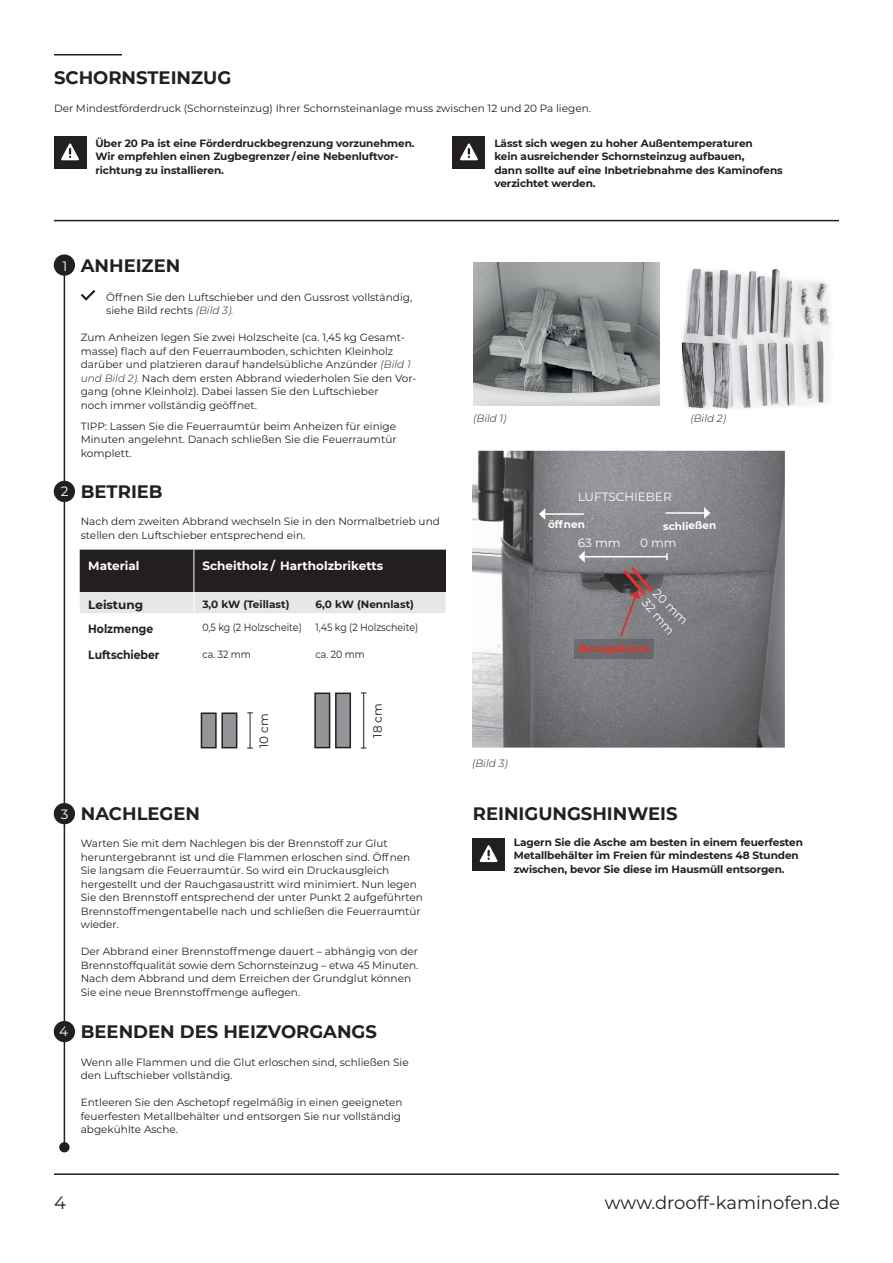
<style>
.page{position:relative;width:893px;height:1263px;background:#fff}
.page>*{position:absolute;margin:0;border:0;box-sizing:border-box;transform-origin:0 0}
.t1{font:700 18px "Montserrat";color:#231f20}
.t2{font:18px "Montserrat";color:#231f20}
.t3{font:13.5px "Montserrat";color:#fff}
.t4{font:700 12px "Montserrat";color:#fff}
.t5{font:12px "Montserrat";color:#fff}
.t6{font:700 12px "Montserrat";color:#231f20;scale:.9 1}
.t7{font:700 12px "Montserrat";color:#231f20}
.t8{font:12px "Montserrat";color:#231f20}
.t9{font:10.5px/13.5px "Montserrat";color:#231f20}
.t10{font:700 10.5px/13.5px "Montserrat";letter-spacing:-.01em;color:#231f20}
.t11{font:10.5px "Montserrat";color:#231f20;scale:.9 1}
.t12{font:italic 300 10.5px "Montserrat";color:#231f20}
.t13{font:700 10.5px "Montserrat";color:#fff}
.t14{font:700 10.5px "Montserrat";color:#ee2e24}
.s1{font-weight:300;font-style:italic}
</style>
<div class="page">
<hr style="left:54px;top:1173px;width:785px;height:2px;background:#231f20">
<div style="left:54px;top:137px;width:32px;height:32px;background:#231f20"></div>
<svg style="left:61px;top:143px;width:18px;height:17px"></svg>
<div style="left:453px;top:137px;width:32px;height:32px;background:#231f20"></div>
<svg style="left:460px;top:143px;width:18px;height:17px"></svg>
<hr style="left:54px;top:54px;width:68px;height:2px;background:#231f20">
<hr style="left:54px;top:220px;width:785px;height:1px;background:#231f20">
<img style="left:473px;top:262px;width:187px;height:143px">
<img style="left:681px;top:268px;width:149px;height:141px">
<div style="left:473px;top:839px;width:32px;height:32px;background:#231f20"></div>
<svg style="left:480px;top:845px;width:18px;height:17px"></svg>
<svg style="left:81px;top:290px;width:14px;height:11px"></svg>
<hr style="left:64px;top:274px;width:1px;height:871px;background:#231f20">
<div style="left:54px;top:254px;width:21px;height:22px;background:#231f20;border-radius:50%"></div>
<div style="left:54px;top:481px;width:21px;height:21px;background:#231f20;border-radius:50%"></div>
<div style="left:54px;top:803px;width:21px;height:21px;background:#231f20;border-radius:50%"></div>
<div style="left:54px;top:1021px;width:21px;height:21px;background:#231f20;border-radius:50%"></div>
<div style="left:59px;top:1142px;width:11px;height:10px;background:#231f20;border-radius:50%"></div>
<svg style="left:80px;top:550px;width:366px;height:63px;background:#646263"></svg>
<img style="left:472px;top:451px;width:313px;height:297px">
<div style="left:315px;top:693px;width:15px;height:55px;background:#939598"></div>
<div style="left:314px;top:692px;width:16px;height:56px;border:2px solid #231f20"></div>
<div style="left:336px;top:693px;width:14px;height:55px;background:#939598"></div>
<div style="left:335px;top:692px;width:16px;height:56px;border:2px solid #231f20"></div>
<hr style="left:363px;top:693px;width:1px;height:55px;background:#231f20">
<div style="left:201px;top:713px;width:15px;height:35px;background:#939598"></div>
<div style="left:201px;top:712px;width:16px;height:36px;border:2px solid #231f20"></div>
<div style="left:222px;top:713px;width:15px;height:35px;background:#939598"></div>
<div style="left:221px;top:712px;width:16px;height:36px;border:2px solid #231f20"></div>
<hr style="left:250px;top:713px;width:1px;height:35px;background:#231f20">
<hr style="left:584px;top:556px;width:83px;height:1px;background:#fff">
<svg style="left:666px;top:553px;width:2px;height:7px"></svg>
<svg style="left:578px;top:551px;width:7px;height:12px"></svg>
<hr style="left:545px;top:513px;width:39px;height:2px;background:#fff">
<svg style="left:539px;top:508px;width:6px;height:12px"></svg>
<hr style="left:665px;top:512px;width:40px;height:2px;background:#fff">
<svg style="left:704px;top:507px;width:6px;height:12px"></svg>
<svg style="left:619px;top:564px;width:36px;height:74px;background:#7f6b6e"></svg>
<div style="left:574px;top:639px;width:80px;height:20px;background:#6a6a6d"></div>
<h1 class="t1" style="left:54px;top:65px;width:179px">SCHORNSTEINZUG</h1>
<p class="t9" style="left:54px;top:101px;width:538px">Der Mindestförderdruck (Schornsteinzug) Ihrer Schornsteinanlage muss zwischen 12 und 20 Pa liegen.</p>
<p class="t10" style="left:95px;top:136px;width:321px">Über 20 Pa ist eine Förderdruckbegrenzung vorzunehmen.<br>Wir empfehlen einen Zugbegrenzer/eine Nebenluft vor&shy;richtung zu installieren.</p>
<p class="t10" style="left:494px;top:136px;width:290px">Lässt sich wegen zu hoher Außentemperaturen<br>kein ausreichender Schornsteinzug aufbauen,<br>dann sollte auf eine Inbetriebnahme des Kaminofens verzichtet werden.</p>
<p class="t3" style="left:62px;top:256px;width:6px">1</p>
<h1 class="t1" style="left:81px;top:252px;width:101px">ANHEIZEN</h1>
<p class="t9" style="left:106px;top:290px;width:307px">Öffnen Sie den Luftschieber und den Gussrost vollständig, siehe Bild rechts <span class="s1">(Bild 3).</span></p>
<p class="t9" style="left:81px;top:330px;width:337px">Zum Anheizen legen Sie zwei Holzscheite (ca. 1,45 kg Gesamt&shy;masse) flach auf den Feuerraumboden, schichten Kleinholz darüber und platzieren darauf handelsübliche Anzünder <span class="s1">(Bild 1 und Bild 2).</span> Nach dem ersten Abbrand wiederholen Sie den Vor&shy;gang (ohne Kleinholz). Dabei lassen Sie den Luftschieber<br>noch immer vollständig geöffnet.</p>
<p class="t9" style="left:81px;top:419px;width:317px;text-align:justify">TIPP: Lassen Sie die Feuerraumtür beim Anheizen für einige Minuten angelehnt. Danach schließen Sie die Feuerraumtür komplett.</p>
<p class="t12" style="left:473px;top:411px;width:35px">(Bild 1)</p>
<p class="t12" style="left:690px;top:411px;width:37px">(Bild 2)</p>
<p class="t3" style="left:61px;top:482px;width:9px">2</p>
<h1 class="t1" style="left:81px;top:479px;width:83px">BETRIEB</h1>
<p class="t9" style="left:81px;top:514px;width:361px">Nach dem zweiten Abbrand wechseln Sie in den Normalbetrieb und stellen den Luftschieber entsprechend ein.</p>
<p class="t5" style="left:578px;top:489px;width:95px">LUFTSCHIEBER</p>
<p class="t5" style="left:578px;top:534px;width:44px">63 mm</p>
<p class="t13" style="left:548px;top:517px;width:39px;rotate:-1deg">öffnen</p>
<p class="t13" style="left:663px;top:519px;width:55px;rotate:-1deg">schließen</p>
<p class="t5" style="left:640px;top:534px;width:38px">0 mm</p>
<p class="t4" style="left:88px;top:557px;width:53px">Material</p>
<p class="t4" style="left:202px;top:557px;width:182px">Scheitholz / Hartholzbriketts</p>
<p class="t7" style="left:88px;top:596px;width:56px">Leistung</p>
<p class="t10" style="left:202px;top:597px;width:89px">3,0 kW (Teillast)</p>
<p class="t10" style="left:315px;top:597px;width:100px">6,0 kW (Nennlast)</p>
<p class="t6" style="left:88px;top:620px;width:74px">Holzmenge</p>
<p class="t11" style="left:202px;top:620px;width:112px">0,5 kg (2 Holzscheite)</p>
<p class="t11" style="left:316px;top:620px;width:116px">1,45 kg (2 Holzscheite)</p>
<p class="t6" style="left:88px;top:646px;width:81px">Luftschieber</p>
<p class="t11" style="left:202px;top:647px;width:55px">ca. 32 mm</p>
<p class="t11" style="left:316px;top:647px;width:56px">ca. 20 mm</p>
<p class="t5" style="left:661px;top:585px;width:45px;rotate:45deg">20 mm</p>
<p class="t5" style="left:651px;top:595px;width:44px;rotate:49deg">32 mm</p>
<p class="t14" style="left:578px;top:641px;width:74px">Bezugskante</p>
<p class="t8" style="left:256px;top:748px;width:36px;rotate:-90deg">10 cm</p>
<p class="t8" style="left:369px;top:738px;width:36px;rotate:-90deg">18 cm</p>
<p class="t12" style="left:472px;top:756px;width:37px">(Bild 3)</p>
<p class="t3" style="left:61px;top:805px;width:9px">3</p>
<h1 class="t1" style="left:81px;top:801px;width:121px">NACHLEGEN</h1>
<h1 class="t1" style="left:473px;top:801px;width:206px">REINIGUNGSHINWEIS</h1>
<p class="t9" style="left:81px;top:836px;width:344px">Warten Sie mit dem Nachlegen bis der Brennstoff zur Glut heruntergebrannt ist und die Flammen erloschen sind. Öffnen Sie langsam die Feuerraumtür. So wird ein Druckausgleich hergestellt und der Rauchgasaustritt wird minimiert. Nun legen Sie den Brennstoff entsprechend der unter Punkt 2 aufgeführten Brennstoff mengentabelle nach und schließen die Feuerraumtür wieder.</p>
<p class="t9" style="left:81px;top:944px;width:339px">Der Abbrand einer Brennstoffmenge dauert – abhängig von der Brennstoff qualität sowie dem Schornsteinzug – etwa 45 Minuten.<br>Nach dem Abbrand und dem Erreichen der Grundglut können Sie eine neue Brennstoffmenge auflegen.</p>
<p class="t10" style="left:514px;top:835px;width:291px">Lagern Sie die Asche am besten in einem feuerfesten<br>Metallbehälter im Freien für mindestens 48 Stunden zwischen, bevor Sie diese im Hausmüll entsorgen.</p>
<p class="t3" style="left:59px;top:1022px;width:10px">4</p>
<h1 class="t1" style="left:81px;top:1018px;width:298px">BEENDEN DES HEIZVORGANGS</h1>
<p class="t9" style="left:81px;top:1055px;width:329px">Wenn alle Flammen und die Glut erloschen sind, schließen Sie den Luftschieber vollständig.</p>
<p class="t9" style="left:81px;top:1095px;width:323px">Entleeren Sie den Aschetopf regelmäßig in einen geeigneten feuerfesten Metallbehälter und entsorgen Sie nur vollständig abgekühlte Asche.</p>
<h1 class="t2" style="left:54px;top:1190px;width:13px">4</h1>
<h1 class="t2" style="left:605px;top:1190px;width:237px">www.drooff-kaminofen.de</h1>
</div>
